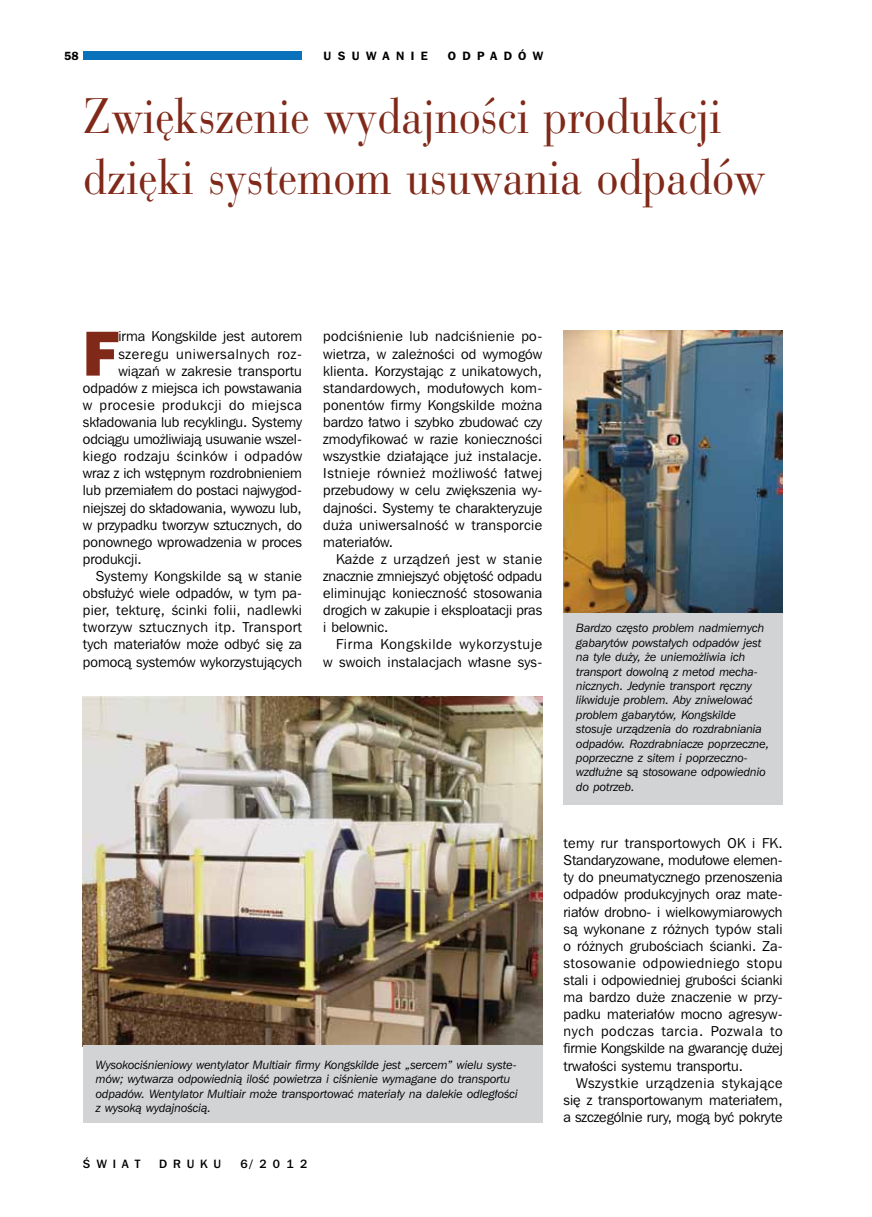
<style>
.page{position:relative;width:872px;height:1217px;background:#fff}
.page>*{position:absolute;margin:0;border:0;box-sizing:border-box;transform-origin:0 0}
.t1{font:800 63.9px "Frankfurt Gothic";color:#802919}
.t2{font:48px/61.5px "Parma";color:#802919}
.t3{font:14.25px/17.1px "Frnk Goth ITC Bk PL";color:#000;text-align:justify}
.t4{font:14.25px/17.1px "Frnk Goth ITC Bk PL";letter-spacing:.035em;color:#000;text-align:right}
.t5{font:14.25px "Frnk Goth ITC Bk PL";letter-spacing:.02em;color:#000}
.t6{font:14.25px "Frnk Goth ITC Bk PL";letter-spacing:.045em;color:#000}
.t7{font:14.25px "Frnk Goth ITC Bk PL";letter-spacing:.05em;color:#000}
.t8{font:italic 12px/14.4px "Frnk Goth ITC Bk PL";color:#000}
.t9{font:12px "Frnk Goth ITC Md PL";letter-spacing:.49em;color:#000}
.t10{font:12px "Frnk Goth ITC Dm PL";letter-spacing:.53em;color:#000}
.t11{font:12px "P Franklin Demi A";color:#000}
</style>
<div class="page">
<div style="left:83px;top:51px;width:459px;height:8px;background:#0a72ba"></div>
<img style="left:83px;top:696px;width:459px;height:349px">
<div style="left:83px;top:1045px;width:459px;height:77px;background:#d1d3d4"></div>
<img style="left:563px;top:330px;width:219px;height:283px">
<div style="left:563px;top:613px;width:219px;height:191px;background:#d1d3d4"></div>
<div style="left:302px;top:50px;width:241px;height:32px;background:#fff"></div>
<p class="t11" style="left:64px;top:49px;width:16px">58</p>
<p class="t10" style="left:323px;top:48px;width:106px">USUWANIE</p>
<p class="t10" style="left:448px;top:48px;width:97px">ODPADÓW</p>
<h2 class="t2" style="left:83px;top:85px;width:684px">Zwiększenie wydajności produkcji dzięki systemom usuwania odpadów</h2>
<h1 class="t1" style="left:83px;top:315px;width:36px">F</h1>
<p class="t3" style="left:118px;top:327px;width:185px">irma Kongskilde jest autorem</p>
<p class="t7" style="left:118px;top:344px;width:185px">szeregu uniwersalnych roz-</p>
<p class="t3" style="left:118px;top:362px;width:185px">wiązań w zakresie transportu</p>
<p class="t3" style="left:83px;top:379px;width:221px">odpadów z miejsca ich powstawania</p>
<p class="t6" style="left:83px;top:396px;width:221px">w procesie produkcji do miejsca</p>
<p class="t3" style="left:83px;top:413px;width:221px">składowania lub recyklingu. Systemy</p>
<p class="t3" style="left:83px;top:430px;width:220px">odciągu umożliwiają usuwanie wszel-</p>
<p class="t4" style="left:83px;top:447px;width:221px">kiego rodzaju ścinków i odpadów</p>
<p class="t3" style="left:83px;top:464px;width:220px">wraz z ich wstępnym rozdrobnieniem</p>
<p class="t3" style="left:83px;top:481px;width:220px">lub przemiałem do postaci najwygod-</p>
<p class="t3" style="left:83px;top:498px;width:220px">niejszej do składowania, wywozu lub,</p>
<p class="t3" style="left:83px;top:515px;width:221px">w przypadku tworzyw sztucznych, do</p>
<p class="t3" style="left:83px;top:533px;width:221px">ponownego wprowadzenia w proces</p>
<p class="t3" style="left:83px;top:550px;width:60px">produkcji.</p>
<p class="t3" style="left:96px;top:567px;width:208px">Systemy Kongskilde są w stanie</p>
<p class="t3" style="left:83px;top:584px;width:220px">obsłużyć wiele odpadów, w tym pa-</p>
<p class="t5" style="left:83px;top:601px;width:220px">pier, tekturę, ścinki folii, nadlewki</p>
<p class="t4" style="left:83px;top:618px;width:220px">tworzyw sztucznych itp. Transport</p>
<p class="t3" style="left:83px;top:635px;width:221px">tych materiałów może odbyć się za</p>
<p class="t3" style="left:83px;top:652px;width:220px">pomocą systemów wykorzystujących</p>
<p class="t3" style="left:323px;top:327px;width:220px">podciśnienie lub nadciśnienie po&shy;wietrza, w zależności od wymogów klienta. Korzystając z unikatowych, standardowych, modułowych kom&shy;ponentów firmy Kongskilde można bardzo łatwo i szybko zbudować czy zmodyfikować w razie konieczności wszystkie działające już instalacje.<br>Istnieje również możliwość łatwej przebudowy w celu zwiększenia wy&shy;dajności. Systemy te charakteryzuje duża uniwersalność w transporcie materiałów.</p>
<p class="t3" style="left:323px;top:550px;width:220px;text-indent:13px">Każde z urządzeń jest w stanie znacznie zmniejszyć objętość odpadu eliminując konieczność stosowania drogich w zakupie i eksploatacji pras i belownic.</p>
<p class="t4" style="left:323px;top:635px;width:220px">Firma Kongskilde wykorzystuje w swoich instalacjach własne sys-</p>
<p class="t8" style="left:96px;top:1056px;width:423px">Wysokociśnieniowy wentylator Multiair firmy Kongskilde jest „sercem” wielu syste&shy;mów; wytwarza odpowiednią ilość powietrza i ciśnienie wymagane do transportu odpadów. Wentylator Multiair może transportować materiały na dalekie odległości z wysoką wydajnością.</p>
<p class="t9" style="left:83px;top:1155px;width:59px">śWIAT</p>
<p class="t9" style="left:159px;top:1155px;width:63px">DRUKU</p>
<p class="t9" style="left:241px;top:1155px;width:68px">6/2012</p>
<p class="t8" style="left:576px;top:620px;width:194px">Bardzo często problem nadmiernych gabarytów powstałych odpadów jest na tyle duży, że uniemożliwia ich transport dowolną z metod mecha&shy;nicznych. Jedynie transport ręczny likwiduje problem. Aby zniwelować problem gabarytów, Kongskilde stosuje urządzenia do rozdrabniania odpadów. Rozdrabniacze poprzeczne, poprzeczne z sitem i poprzeczno&shy;wzdłużne są stosowane odpowiednio do potrzeb.</p>
<p class="t3" style="left:563px;top:834px;width:221px">temy rur transportowych OK i FK.<br>Standaryzowane, modułowe elemen&shy;ty do pneumatycznego przenoszenia odpadów produkcyjnych oraz mate&shy;riałów drobno- i wielkowymiarowych są wykonane z różnych typów stali o różnych grubościach ścianki. Za&shy;stosowanie odpowiedniego stopu stali i odpowiedniej grubości ścianki ma bardzo duże znaczenie w przy&shy;padku materiałów mocno agresyw&shy;nych podczas tarcia. Pozwala to firmie Kongskilde na gwarancję dużej trwałości systemu transportu.</p>
<p class="t3" style="left:563px;top:1073px;width:221px;text-indent:13px">Wszystkie urządzenia stykające się z transportowanym materiałem, a szczególnie rury, mogą być pokryte</p>
</div>
